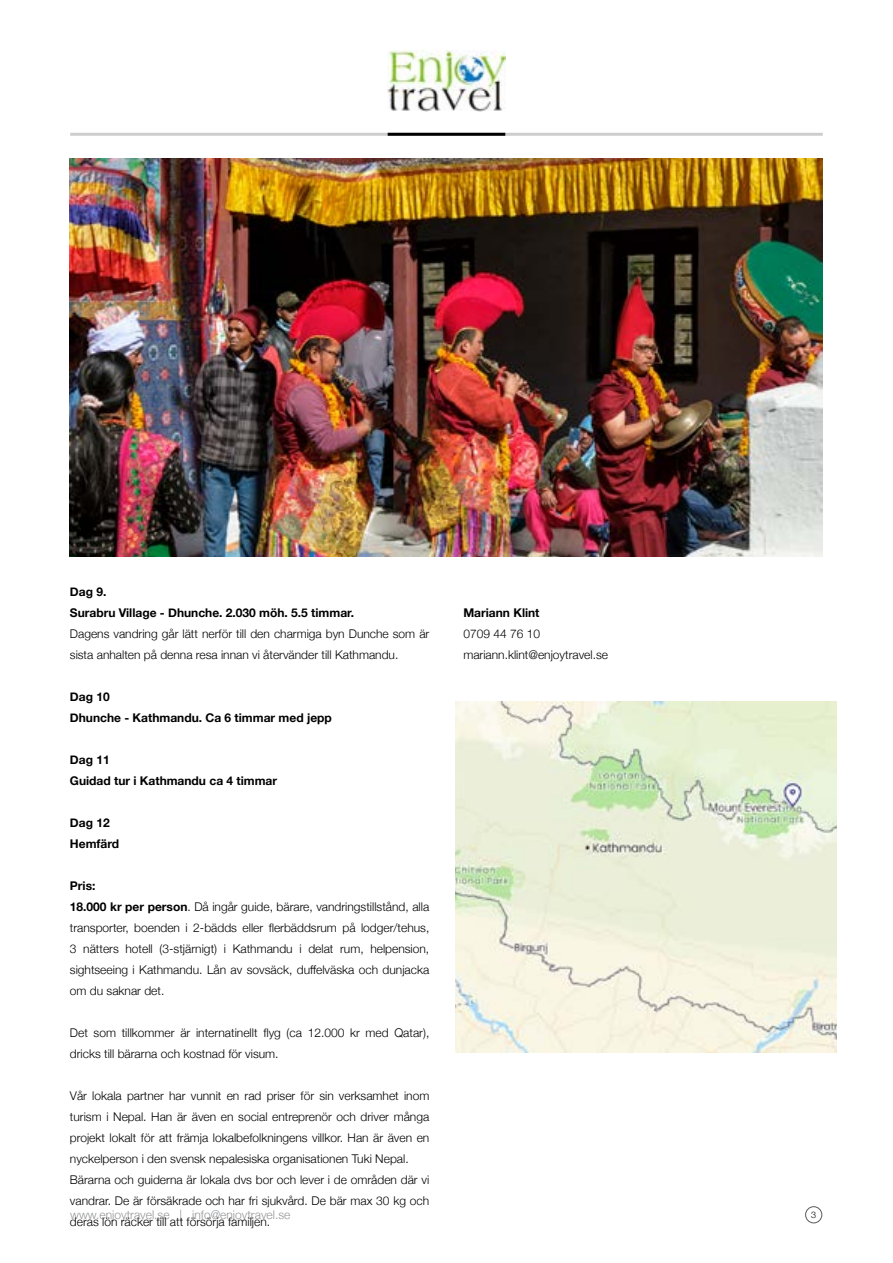
<style>
.page{position:relative;width:893px;height:1263px;background:#fff}
.page>*{position:absolute;margin:0;border:0;box-sizing:border-box;transform-origin:0 0}
.t1{font:300 12px/21px "Helvetica Neue";color:#000}
.t2{font:700 12px/21px "Helvetica Neue";color:#000}
.t3{font:300 12px "Helvetica Neue";color:#939598}
.t4{font:300 9px "Helvetica Neue";color:#000}
.s1{font-weight:700}
</style>
<div class="page">
<hr style="left:70px;top:133px;width:753px;height:3px;background:#000">
<div style="left:805px;top:1206px;width:17px;height:17px;border:1px solid #58595b;border-radius:50%"></div>
<img style="left:388px;top:51px;width:117px;height:60px">
<img style="left:70px;top:158px;width:753px;height:398px">
<img style="left:455px;top:701px;width:382px;height:352px">
<p class="t2" style="left:70px;top:581px;width:286px">Dag 9.<br>Surabru Village - Dhunche. 2.030 möh. 5.5 timmar.</p>
<p class="t1" style="left:70px;top:622px;width:361px">Dagens vandring går lätt nerför till den charmiga byn Dunche som är sista anhalten på denna resa innan vi återvänder till Kathmandu.</p>
<p class="t2" style="left:70px;top:686px;width:263px">Dag 10<br>Dhunche - Kathmandu. Ca 6 timmar med jepp</p>
<p class="t2" style="left:70px;top:749px;width:209px">Dag 11<br>Guidad tur i Kathmandu ca 4 timmar</p>
<p class="t2" style="left:70px;top:812px;width:51px">Dag 12<br>Hemfärd</p>
<p class="t1" style="left:70px;top:874px;width:361px"><span class="s1">Pris:<br>18.000 kr per person</span>. Då ingår guide, bärare, vandringstillstånd, alla transporter, boenden i 2-bädds eller flerbäddsrum på lodger/tehus, 3 nätters hotell (3-stjärnigt) i Kathmandu i delat rum, helpension, sightseeing i Kathmandu. Lån av sovsäck, duffelväska och dunjacka om du saknar det.</p>
<p class="t1" style="left:70px;top:1021px;width:361px">Det som tillkommer är internatinellt flyg (ca 12.000 kr med Qatar), dricks till bärarna och kostnad för visum.</p>
<p class="t1" style="left:70px;top:1084px;width:361px">Vår lokala partner har vunnit en rad priser för sin verksamhet inom turism i Nepal. Han är även en social entreprenör och driver många projekt lokalt för att främja lokalbefolkningens villkor. Han är även en nyckelperson i den svensk nepalesiska organisationen Tuki Nepal.<br>Bärarna och guiderna är lokala dvs bor och lever i de områden där vi vandrar. De är försäkrade och har fri sjukvård. De bär max 30 kg och deras lön räcker till att försörja familjen.</p>
<p class="t2" style="left:463px;top:602px;width:78px">Mariann Klint</p>
<p class="t1" style="left:463px;top:622px;width:146px">0709 44 76 10 mariann.klint@enjoytravel.se</p>
<p class="t3" style="left:70px;top:1205px;width:222px">www.enjoytravel.se | info@enjoytravel.se</p>
<p class="t4" style="left:811px;top:1207px;width:7px">3</p>
</div>
